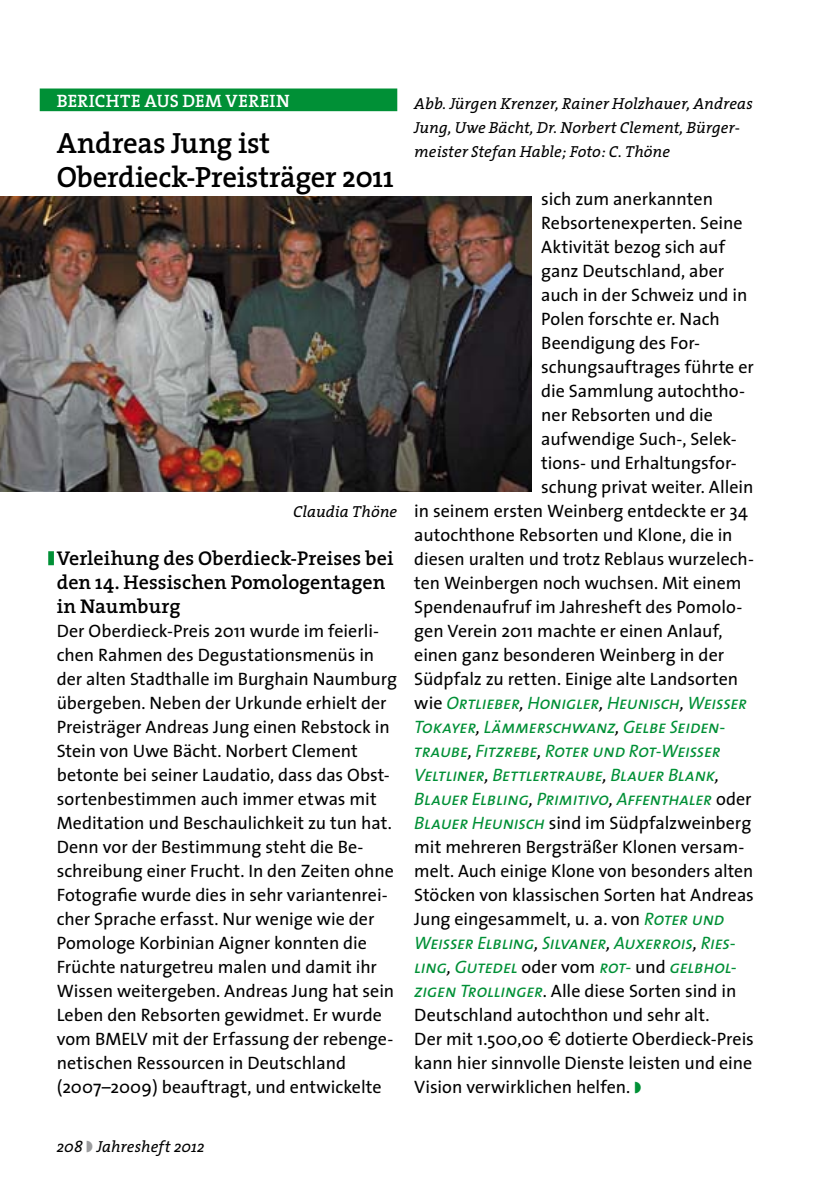
<style>
.page{position:relative;width:840px;height:1191px;background:#fff}
.page>*{position:absolute;margin:0;border:0;box-sizing:border-box;transform-origin:0 0}
.t1{font:600 29.4px/34px "The Serif";letter-spacing:-.015em;color:#000}
.t2{font:600 20px/24px "The Serif";letter-spacing:-.005em;color:#000}
.t3{font:18px/24px "The Sans";color:#000}
.t4{font:italic 18px/24px "The Sans Caps";letter-spacing:-.02em;color:#009036}
.t5{font:600 18px "The Serif";letter-spacing:.015em;color:#fff}
.t6{font:italic 16px/24px "The Serif";letter-spacing:.005em;color:#000}
.s1{font-family:"The Sans";font-style:normal;color:#000}
.s2{color:#000}
.s3{font-family:"The Sans Caps";font-style:italic;color:#009036}
.s4{font-family:"Helvetica"}
.s5{color:#009036}
.s6{color:#9c9d9f}
</style>
<div class="page">
<div style="left:40px;top:88px;width:357px;height:23px;background:#009036"></div>
<div style="left:48px;top:551px;width:6px;height:14px;background:#009036"></div>
<img style="left:0;top:196px;width:531px;height:296px">
<p class="t5" style="left:57px;top:86px;width:234px">Berichte aus dem Verein</p>
<h1 class="t1" style="left:57px;top:125px;width:338px">andreas Jung ist<br>Oberdieck-Preisträger 2011</h1>
<p class="t6" style="left:293px;top:499px;width:106px">Claudia Thöne</p>
<p class="t2" style="left:57px;top:546px;width:338px">Verleihung des Oberdieck-Preises bei den 14. hessischen Pomologentagen in naumburg</p>
<p class="t3" style="left:57px;top:618px;width:342px">Der Oberdieck-Preis 2011 wurde im feierli&shy;chen Rahmen des Degustationsmenüs in der alten Stadthalle im Burghain Naumburg übergeben. Neben der Urkunde erhielt der Preisträger Andreas Jung einen Rebstock in Stein von Uwe Bächt. Norbert Clement betonte bei seiner Laudatio, dass das Obst&shy;sortenbestimmen auch immer etwas mit Meditation und Beschaulichkeit zu tun hat.<br>Denn vor der Bestimmung steht die Be&shy;schreibung einer Frucht. In den Zeiten ohne Fotografie wurde dies in sehr variantenrei&shy;cher Sprache erfasst. Nur wenige wie der Pomologe Korbinian Aigner konnten die Früchte naturgetreu malen und damit ihr Wissen weitergeben. Andreas Jung hat sein Leben den Rebsorten gewidmet. Er wurde vom BMELV mit der Erfassung der rebenge&shy;netischen Ressourcen in Deutschland (2007–2009) beauftragt, und entwickelte</p>
<p class="t6" style="left:414px;top:91px;width:340px">Abb. Jürgen Krenzer, Rainer Holzhauer, Andreas<br>Jung, Uwe Bächt, Dr. Norbert Clement, Bürger&shy;meister Stefan Hable; Foto: C. Thöne</p>
<p class="t3" style="left:541px;top:186px;width:173px">sich zum anerkannten</p>
<p class="t3" style="left:541px;top:210px;width:203px">Rebsortenexperten. Seine</p>
<p class="t3" style="left:541px;top:234px;width:185px">Aktivität bezog sich auf</p>
<p class="t3" style="left:541px;top:258px;width:184px">ganz Deutschland, aber</p>
<p class="t3" style="left:541px;top:282px;width:208px">auch in der Schweiz und in</p>
<p class="t3" style="left:541px;top:306px;width:180px">Polen forschte er. Nach</p>
<p class="t3" style="left:541px;top:330px;width:160px">Beendigung des For-</p>
<p class="t3" style="left:541px;top:354px;width:214px">schungsauftrages führte er</p>
<p class="t3" style="left:541px;top:378px;width:205px">die Sammlung autochtho-</p>
<p class="t3" style="left:541px;top:402px;width:173px">ner Rebsorten und die</p>
<p class="t3" style="left:541px;top:426px;width:197px">aufwendige Such-, Selek-</p>
<p class="t3" style="left:541px;top:450px;width:197px">tions- und Erhaltungsfor-</p>
<p class="t3" style="left:541px;top:474px;width:213px">schung privat weiter. Allein</p>
<p class="t3" style="left:414px;top:498px;width:335px">in seinem ersten Weinberg entdeckte er 34</p>
<p class="t3" style="left:414px;top:522px;width:319px">autochthone Rebsorten und Klone, die in</p>
<p class="t3" style="left:414px;top:546px;width:341px">diesen uralten und trotz Reblaus wurzelech-</p>
<p class="t3" style="left:414px;top:570px;width:328px">ten Weinbergen noch wuchsen. Mit einem</p>
<p class="t3" style="left:414px;top:594px;width:329px">Spendenaufruf im Jahresheft des Pomolo-</p>
<p class="t3" style="left:414px;top:618px;width:309px">gen Verein 2011 machte er einen Anlauf,</p>
<p class="t3" style="left:414px;top:642px;width:311px">einen ganz besonderen Weinberg in der</p>
<p class="t3" style="left:414px;top:666px;width:325px">Südpfalz zu retten. Einige alte Landsorten</p>
<p class="t4" style="left:414px;top:690px;width:339px"><span class="s1">wie</span> Ortlieber<span class="s2">,</span> Honigler<span class="s2">,</span> Heunisch<span class="s2">,</span> Weisser Tokayer<span class="s2">,</span> Lämmerschwanz<span class="s2">,</span> Gelbe Seiden&shy;traube<span class="s2">,</span> Fitzrebe<span class="s2">,</span> Roter und Rot-Weisser Veltliner<span class="s2">,</span> Bettlertraube<span class="s2">,</span> Blauer Blank<span class="s2">, </span>Blauer Elbling<span class="s2">,</span> Primitivo<span class="s2">,</span> Affenthaler <span class="s1">oder</span></p>
<p class="t3" style="left:414px;top:810px;width:341px"><span class="s3">Blauer Heunisch</span> sind im Südpfalzweinberg mit mehreren Bergsträßer Klonen versam&shy;melt. Auch einige Klone von besonders alten Stöcken von klassischen Sorten hat Andreas Jung eingesammelt, u. a. von <span class="s3">Roter und</span></p>
<p class="t4" style="left:414px;top:930px;width:324px">Weisser Elbling<span class="s2">,</span> Silvaner<span class="s2">,</span> Auxerrois<span class="s2">,</span> Ries&shy;ling<span class="s2">,</span> Gutedel <span class="s1">oder vom</span> rot- <span class="s1">und</span> gelbhol-</p>
<p class="t3" style="left:414px;top:978px;width:341px"><span class="s3">zigen Trollinger</span>. Alle diese Sorten sind in Deutschland autochthon und sehr alt.<br>Der mit 1.500,00 <span class="s4">€</span> dotierte Oberdieck-Preis kann hier sinnvolle Dienste leisten und eine Vision verwirklichen helfen. <span class="s5">◗</span></p>
<p class="t6" style="left:57px;top:1134px;width:149px">208 <span class="s6">◗</span> Jahresheft 2012</p>
</div>
